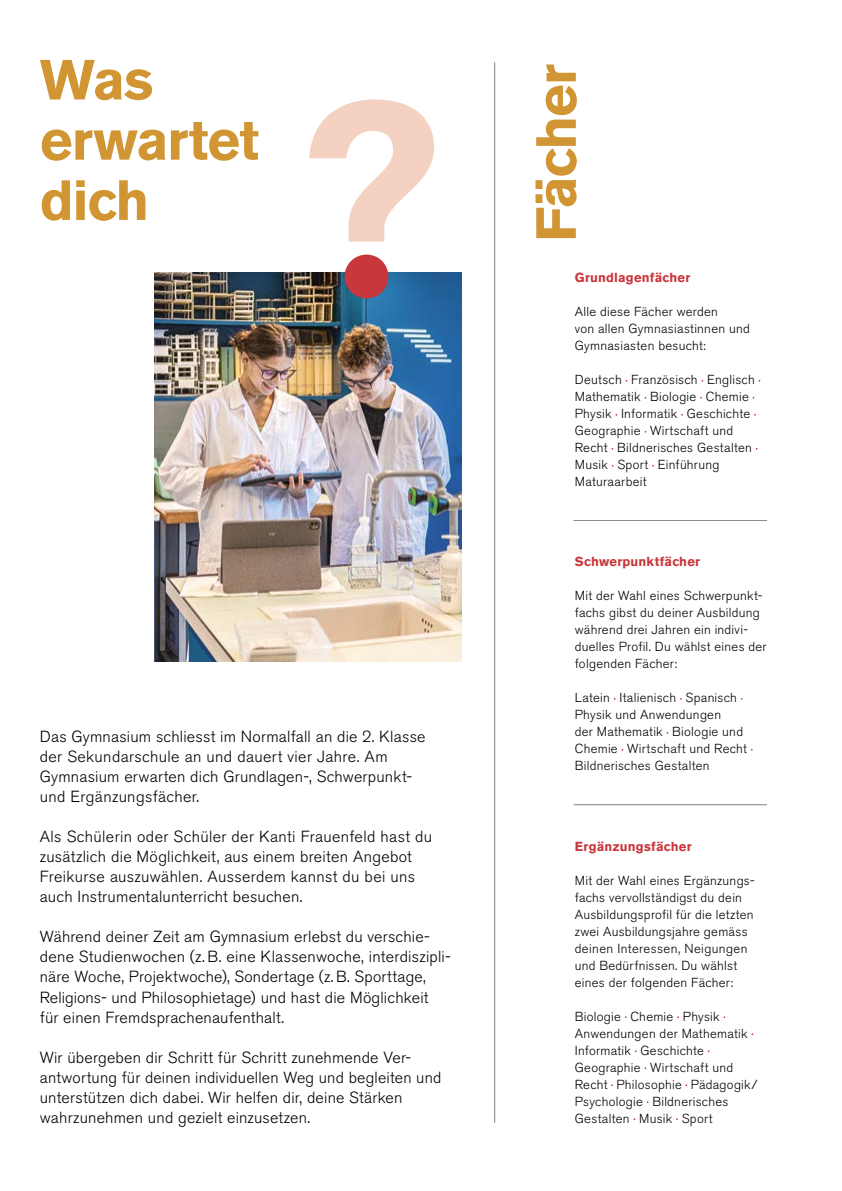
<style>
.page{position:relative;width:842px;height:1191px;background:#fff}
.page>*{position:absolute;margin:0;border:0;box-sizing:border-box;transform-origin:0 0}
.t1{font:700 56px/60.2px "Akzidenz Grotesk BE";letter-spacing:-.02em;color:#d19633}
.t2{font:300 16px/20px "Akzidenz Grotesk BE";letter-spacing:.015em;color:#000}
.t3{font:300 13px/17px "Akzidenz Grotesk BE";letter-spacing:.02em;color:#000}
.t4{font:700 13px "Akzidenz Grotesk BE";letter-spacing:.02em;color:#c8373b}
</style>
<div class="page">
<hr style="left:0;top:0;width:1px;height:1191px;background:#d19633">
<img style="left:154px;top:273px;width:308px;height:388px">
<hr style="left:574px;top:520px;width:193px;height:1px;background:#000">
<hr style="left:574px;top:804px;width:193px;height:1px;background:#000">
<hr style="left:494px;top:62px;width:1px;height:1060px;background:#000">
<svg style="left:309px;top:99px;width:125px;height:142px"></svg>
<div style="left:345px;top:254px;width:43px;height:44px;background:#c8373b;border-radius:50%"></div>
<h1 class="t1" style="left:40px;top:50px;width:221px">Was erwartet dich</h1>
<p class="t2" style="left:40px;top:726px;width:387px">Das Gymnasium schliesst im Normalfall an die 2. Klasse der Sekundarschule an und dauert vier Jahre. Am Gymnasium erwarten dich Grundlagen-, Schwerpunkt&shy;und Ergänzungsfächer.</p>
<p class="t2" style="left:40px;top:826px;width:394px">Als Schülerin oder Schüler der Kanti Frauenfeld hast du zusätzlich die Möglichkeit, aus einem breiten Angebot Freikurse auszuwählen. Ausserdem kannst du bei uns auch Instrumentalunterricht besuchen.</p>
<p class="t2" style="left:40px;top:927px;width:412px">Während deiner Zeit am Gymnasium erlebst du verschie-- dene Studienwochen (z. B. eine Klassenwoche, interdiszipli&shy;näre Woche, Projektwoche), Sondertage (z. B. Sporttage, Religions- und Philosophietage) und hast die Möglichkeit für einen Fremdsprachenaufenthalt.</p>
<p class="t2" style="left:40px;top:1047px;width:403px">Wir übergeben dir Schritt für Schritt zunehmende Ver-- antwortung für deinen individuellen Weg und begleiten und unterstützen dich dabei. Wir helfen dir, deine Stärken wahrzunehmen und gezielt einzusetzen.</p>
<h1 class="t1" style="left:527px;top:242px;width:179px;rotate:-90deg">Fächer</h1>
<p class="t4" style="left:575px;top:270px;width:117px">Grundlagenfächer</p>
<p class="t3" style="left:575px;top:303px;width:177px">Alle diese Fächer werden<br>von allen Gymnasiastinnen und<br>Gymnasiasten besucht:</p>
<p class="t3" style="left:575px;top:371px;width:181px">Deutsch Französisch Englisch<br>Mathematik Biologie Chemie<br>Physik Informatik Geschichte<br>Geographie Wirtschaft und<br>Recht Bildnerisches Gestalten<br>Musik Sport Einführung<br>Maturaarbeit</p>
<p class="t4" style="left:575px;top:554px;width:127px">Schwerpunktfächer</p>
<p class="t3" style="left:575px;top:587px;width:193px">Mit der Wahl eines Schwerpunkt&shy;fachs gibst du deiner Ausbildung während drei Jahren ein indivi&shy;duelles Profil. Du wählst eines der folgenden Fächer:</p>
<p class="t3" style="left:575px;top:689px;width:174px">Latein Italienisch Spanisch<br>Physik und Anwendungen<br>der Mathematik Biologie und<br>Chemie Wirtschaft und Recht<br>Bildnerisches Gestalten</p>
<p class="t4" style="left:575px;top:838px;width:118px">Ergänzungsfächer</p>
<p class="t3" style="left:575px;top:871px;width:181px">Mit der Wahl eines Ergänzungs&shy;fachs vervollständigst du dein<br>Ausbildungsprofil für die letzten zwei Ausbildungsjahre gemäss deinen Interessen, Neigungen und Bedürfnissen. Du wählst eines der folgenden Fächer:</p>
<p class="t3" style="left:575px;top:1007px;width:184px">Biologie Chemie Physik<br>Anwendungen der Mathematik<br>Informatik Geschichte<br>Geographie Wirtschaft und<br>Recht Philosophie Pädagogik/<br>Psychologie Bildnerisches<br>Gestalten Musik Sport</p>
</div>
